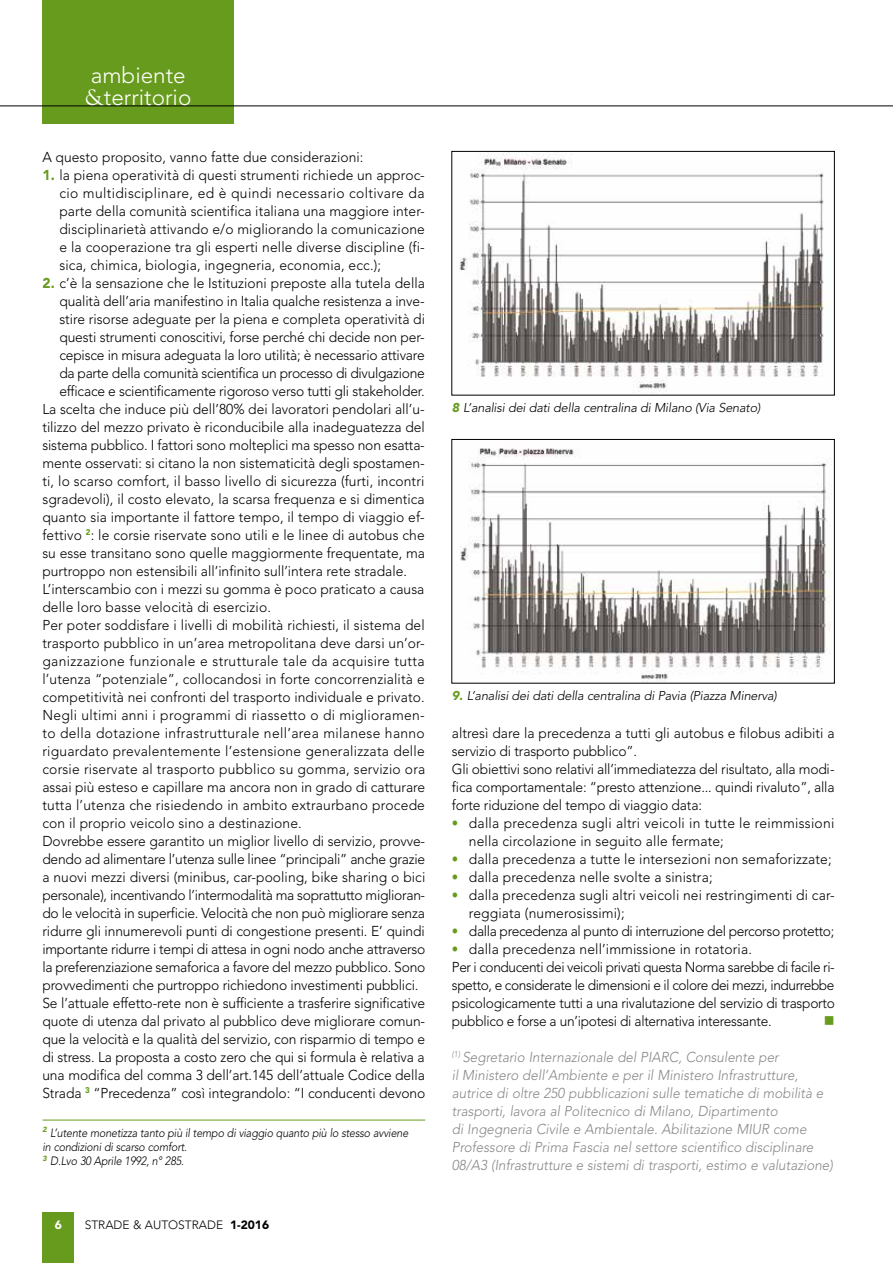
<style>
.page{position:relative;width:893px;height:1263px;background:#fff}
.page>*{position:absolute;margin:0;border:0;box-sizing:border-box;transform-origin:0 0}
.t1{font:300 22.5px/22.5px "Avenir";color:#fff}
.t2{font:15px "Wingdings";color:#679b1d}
.t3{font:300 14.25px/18px "Avenir";color:#000}
.t4{font:300 14.25px/18px "Avenir";letter-spacing:-.02em;color:#000}
.t5{font:italic 300 14.25px/18px "Avenir";color:#87888a;scale:.95 1}
.t6{font:300 14.25px/18px "Avenir";letter-spacing:.02em;color:#000}
.t7{font:300 14.25px "Avenir";letter-spacing:.025em;color:#000}
.t8{font:300 14.25px "Avenir";letter-spacing:-.025em;color:#000}
.t9{font:italic 300 12.75px "Avenir";letter-spacing:-.015em;color:#000}
.t10{font:italic 300 12px/14.2px "Avenir";letter-spacing:-.015em;color:#000;scale:.9 1}
.t11{font:300 12px "Avenir";color:#000}
.t12{font:900 12px "Avenir";color:#fff}
.s1{font-family:"Goudy Std";font-weight:400}
.s2{font-weight:900;color:#679b1d}
.s3{font-weight:900}
.s4{color:#679b1d}
</style>
<div class="page">
<div style="left:43px;top:0;width:191px;height:124px;background:#679b1d"></div>
<hr style="left:0;top:106px;width:893px;height:1px;background:#000">
<div style="left:42px;top:1212px;width:32px;height:51px;background:#679b1d"></div>
<hr style="left:43px;top:1120px;width:382px;height:1px;background:#679b1d">
<img style="left:459px;top:153px;width:365px;height:240px">
<div style="left:452px;top:151px;width:383px;height:244px;border:1px solid #000"></div>
<img style="left:460px;top:448px;width:372px;height:233px">
<div style="left:452px;top:439px;width:383px;height:244px;border:1px solid #000"></div>
<h1 class="t1" style="left:85px;top:64px;width:108px">ambiente <span class="s1">&amp;</span>territorio</h1>
<p class="t3" style="left:42px;top:148px;width:323px">A questo proposito, vanno fatte due considerazioni:</p>
<p class="t3" style="left:59px;top:166px;width:367px;text-align:justify;text-indent:-17px"><span class="s2">1.</span> la piena operatività di questi strumenti richiede un approc&shy;cio multidisciplinare, ed è quindi necessario coltivare da parte della comunità scientifica italiana una maggiore inter&shy;disciplinarietà attivando e/o migliorando la comunicazione e la cooperazione tra gli esperti nelle diverse discipline (fi&shy;sica, chimica, biologia, ingegneria, economia, ecc.);</p>
<p class="t3" style="left:42px;top:274px;width:384px"><span class="s2">2.</span> c’è la sensazione che le Istituzioni preposte alla tutela della</p>
<p class="t3" style="left:59px;top:292px;width:367px">qualità dell’aria manifestino in Italia qualche resistenza a inve-</p>
<p class="t3" style="left:59px;top:310px;width:367px">stire risorse adeguate per la piena e completa operatività di</p>
<p class="t3" style="left:59px;top:328px;width:367px">questi strumenti conoscitivi, forse perché chi decide non per-</p>
<p class="t3" style="left:59px;top:346px;width:367px">cepisce in misura adeguata la loro utilità; è necessario attivare</p>
<p class="t4" style="left:59px;top:364px;width:367px">da parte della comunità scientifica un processo di divulgazione</p>
<p class="t3" style="left:59px;top:382px;width:367px">efficace e scientificamente rigoroso verso tutti gli stakeholder.</p>
<p class="t3" style="left:42px;top:400px;width:384px">La scelta che induce più dell’80% dei lavoratori pendolari all’u-</p>
<p class="t3" style="left:42px;top:418px;width:384px">tilizzo del mezzo privato è riconducibile alla inadeguatezza del</p>
<p class="t3" style="left:42px;top:436px;width:384px">sistema pubblico. I fattori sono molteplici ma spesso non esatta-</p>
<p class="t3" style="left:42px;top:454px;width:384px">mente osservati: si citano la non sistematicità degli spostamen-</p>
<p class="t3" style="left:42px;top:472px;width:383px">ti, lo scarso comfort, il basso livello di sicurezza (furti, incontri</p>
<p class="t3" style="left:42px;top:490px;width:384px">sgradevoli), il costo elevato, la scarsa frequenza e si dimentica</p>
<p class="t3" style="left:42px;top:508px;width:384px">quanto sia importante il fattore tempo, il tempo di viaggio ef-</p>
<p class="t3" style="left:42px;top:526px;width:384px">fettivo <sup>2</sup>: le corsie riservate sono utili e le linee di autobus che</p>
<p class="t3" style="left:42px;top:544px;width:384px">su esse transitano sono quelle maggiormente frequentate, ma</p>
<p class="t3" style="left:42px;top:562px;width:366px">purtroppo non estensibili all’infinito sull’intera rete stradale.</p>
<p class="t3" style="left:42px;top:580px;width:384px">L’interscambio con i mezzi su gomma è poco praticato a causa</p>
<p class="t3" style="left:42px;top:598px;width:230px">delle loro basse velocità di esercizio.</p>
<p class="t3" style="left:42px;top:616px;width:384px">Per poter soddisfare i livelli di mobilità richiesti, il sistema del</p>
<p class="t3" style="left:42px;top:634px;width:384px">trasporto pubblico in un’area metropolitana deve darsi un’or-</p>
<p class="t7" style="left:42px;top:653px;width:384px">ganizzazione funzionale e strutturale tale da acquisire tutta</p>
<p class="t3" style="left:42px;top:670px;width:384px">l’utenza “potenziale”, collocandosi in forte concorrenzialità e</p>
<p class="t3" style="left:42px;top:688px;width:384px">competitività nei confronti del trasporto individuale e privato.</p>
<p class="t6" style="left:42px;top:706px;width:384px">Negli ultimi anni i programmi di riassetto o di miglioramen-</p>
<p class="t7" style="left:42px;top:725px;width:384px">to della dotazione infrastrutturale nell’area milanese hanno</p>
<p class="t6" style="left:42px;top:742px;width:384px">riguardato prevalentemente l’estensione generalizzata delle</p>
<p class="t3" style="left:42px;top:760px;width:384px">corsie riservate al trasporto pubblico su gomma, servizio ora</p>
<p class="t3" style="left:42px;top:778px;width:384px">assai più esteso e capillare ma ancora non in grado di catturare</p>
<p class="t3" style="left:42px;top:796px;width:384px">tutta l’utenza che risiedendo in ambito extraurbano procede</p>
<p class="t3" style="left:42px;top:814px;width:261px">con il proprio veicolo sino a destinazione.</p>
<p class="t3" style="left:42px;top:832px;width:384px">Dovrebbe essere garantito un miglior livello di servizio, provve-</p>
<p class="t3" style="left:42px;top:850px;width:384px">dendo ad alimentare l’utenza sulle linee “principali” anche grazie</p>
<p class="t3" style="left:42px;top:868px;width:384px">a nuovi mezzi diversi (minibus, car-pooling, bike sharing o bici</p>
<p class="t4" style="left:42px;top:886px;width:384px">personale), incentivando l’intermodalità ma soprattutto miglioran-</p>
<p class="t3" style="left:42px;top:904px;width:384px">do le velocità in superficie. Velocità che non può migliorare senza</p>
<p class="t3" style="left:42px;top:922px;width:384px">ridurre gli innumerevoli punti di congestione presenti. E’ quindi</p>
<p class="t4" style="left:42px;top:940px;width:384px">importante ridurre i tempi di attesa in ogni nodo anche attraverso</p>
<p class="t4" style="left:42px;top:958px;width:384px">la preferenziazione semaforica a favore del mezzo pubblico. Sono</p>
<p class="t3" style="left:42px;top:976px;width:378px">provvedimenti che purtroppo richiedono investimenti pubblici.</p>
<p class="t3" style="left:42px;top:994px;width:384px">Se l’attuale effetto-rete non è sufficiente a trasferire significative</p>
<p class="t3" style="left:42px;top:1012px;width:384px">quote di utenza dal privato al pubblico deve migliorare comun-</p>
<p class="t3" style="left:42px;top:1030px;width:384px">que la velocità e la qualità del servizio, con risparmio di tempo e</p>
<p class="t3" style="left:42px;top:1048px;width:384px">di stress. La proposta a costo zero che qui si formula è relativa a</p>
<p class="t3" style="left:42px;top:1066px;width:384px">una modifica del comma 3 dell’art.145 dell’attuale Codice della</p>
<p class="t3" style="left:42px;top:1084px;width:384px">Strada <sup>3</sup> “Precedenza” così integrandolo: “I conducenti devono</p>
<p class="t10" style="left:43px;top:1125px;width:408px"><sup>2</sup> L’utente monetizza tanto più il tempo di viaggio quanto più lo stesso avviene in condizioni di scarso comfort.<br><sup>3</sup> D.Lvo 30 Aprile 1992, n° 285.</p>
<p class="t12" style="left:55px;top:1217px;width:9px">6</p>
<p class="t11" style="left:85px;top:1217px;width:186px">STRADE &amp; AUTOSTRADE <span class="s3">1-2016</span></p>
<p class="t9" style="left:452px;top:400px;width:310px"><span class="s2">8</span> L’analisi dei dati della centralina di Milano (Via Senato)</p>
<p class="t9" style="left:452px;top:688px;width:327px"><span class="s2">9.</span> L’analisi dei dati della centralina di Pavia (Piazza Minerva)</p>
<p class="t3" style="left:452px;top:724px;width:384px">altresì dare la precedenza a tutti gli autobus e filobus adibiti a servizio di trasporto pubblico”.<br>Gli obiettivi sono relativi all’immediatezza del risultato, alla modi&shy;fica comportamentale: “presto attenzione... quindi rivaluto”, alla forte riduzione del tempo di viaggio data:</p>
<p class="t6" style="left:469px;top:814px;width:367px;text-indent:-17px"><span class="s4">•</span> dalla precedenza sugli altri veicoli in tutte le reimmissioni nella circolazione in seguito alle fermate;</p>
<p class="t3" style="left:452px;top:850px;width:381px"><span class="s4">•</span> dalla precedenza a tutte le intersezioni non semaforizzate;</p>
<p class="t3" style="left:452px;top:868px;width:262px"><span class="s4">•</span> dalla precedenza nelle svolte a sinistra;</p>
<p class="t3" style="left:469px;top:886px;width:367px;text-indent:-17px"><span class="s4">•</span> dalla precedenza sugli altri veicoli nei restringimenti di car&shy;reggiata (numerosissimi);</p>
<p class="t8" style="left:452px;top:923px;width:384px"><span class="s4">•</span> dalla precedenza al punto di interruzione del percorso protetto;</p>
<p class="t4" style="left:452px;top:940px;width:385px"><span class="s4">•</span> dalla precedenza nell’immissione in rotatoria.<br>Per i conducenti dei veicoli privati questa Norma sarebbe di facile ri&shy;spetto, e considerate le dimensioni e il colore dei mezzi, indurrebbe psicologicamente tutti a una rivalutazione del servizio di trasporto pubblico e forse a un’ipotesi di alternativa interessante.</p>
<p class="t2" style="left:824px;top:1013px;width:12px">■</p>
<p class="t5" style="left:452px;top:1048px;width:403px"><sup>(1)</sup> Segretario Internazionale del PIARC, Consulente per<br>il Ministero dell’Ambiente e per il Ministero Infrastrutture, autrice di oltre 250 pubblicazioni sulle tematiche di mobilità e trasporti, lavora al Politecnico di Milano, Dipartimento<br>di Ingegneria Civile e Ambientale. Abilitazione MIUR come Professore di Prima Fascia nel settore scientifico disciplinare 08/A3 (Infrastrutture e sistemi di trasporti, estimo e valutazione)</p>
</div>
